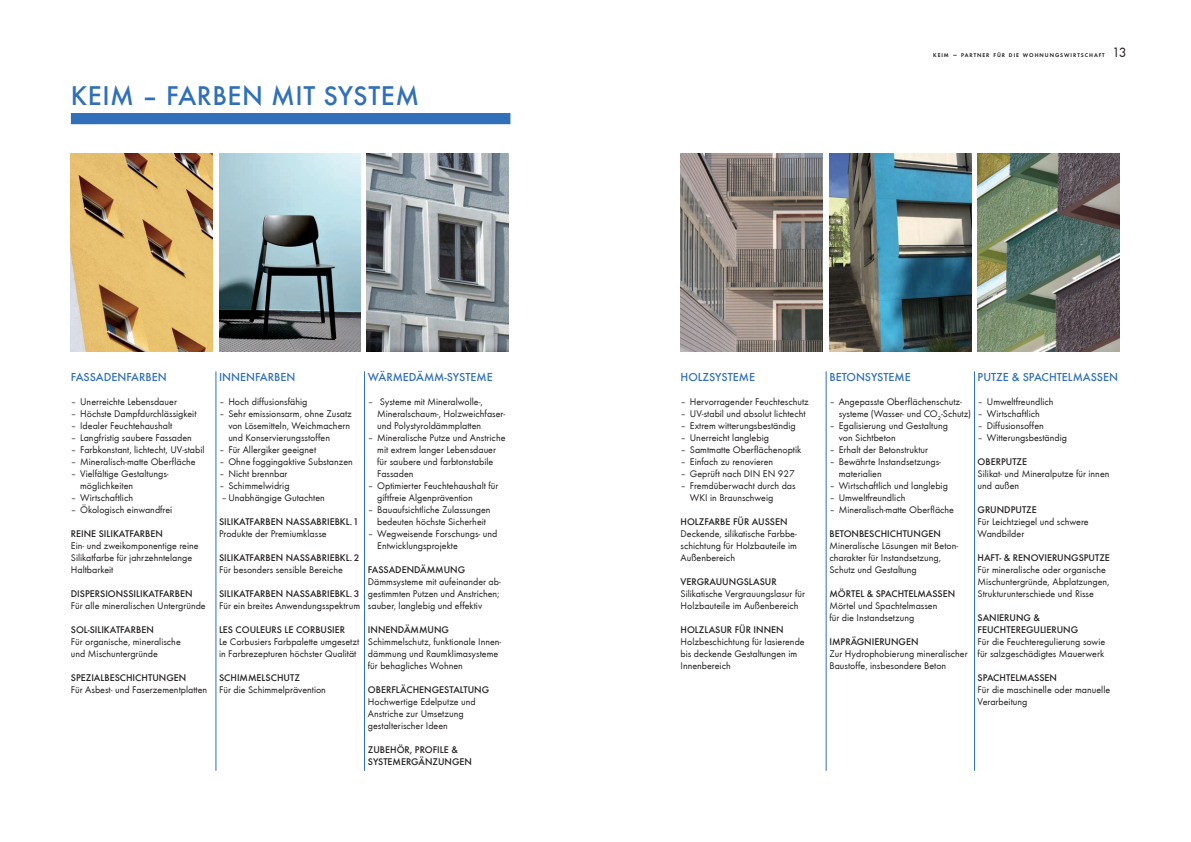
<style>
.page{position:relative;width:1191px;height:842px;background:#fff}
.page>*{position:absolute;margin:0;border:0;box-sizing:border-box;transform-origin:0 0}
.t1{font:500 28px "Futura T";letter-spacing:.02em;color:#3170b8}
.t2{font:14px "Futura T Boo";color:#231f20}
.t3{font:500 12px "Futura T";color:#3170b8}
.t4{font:10px/12px "Futura T Boo";color:#231f20}
.t5{font:500 10px/12px "Futura T";color:#231f20}
.t6{font:5.6px "Futura T Dem";letter-spacing:.17em;color:#231f20}
.s1{font-size:8px}
</style>
<div class="page">
<img style="left:680px;top:153px;width:142px;height:198px">
<img style="left:977px;top:153px;width:142px;height:198px">
<img style="left:366px;top:153px;width:142px;height:198px">
<img style="left:71px;top:153px;width:142px;height:198px">
<img style="left:219px;top:153px;width:142px;height:198px">
<div style="left:71px;top:113px;width:439px;height:11px;background:#3170b8"></div>
<hr style="left:216px;top:371px;width:1px;height:400px;background:#3170b8">
<hr style="left:364px;top:371px;width:1px;height:400px;background:#3170b8">
<hr style="left:826px;top:371px;width:1px;height:400px;background:#3170b8">
<hr style="left:974px;top:371px;width:1px;height:400px;background:#3170b8">
<img style="left:829px;top:153px;width:142px;height:198px">
<h1 class="t1" style="left:71px;top:79px;width:350px">KEIM – FARBEN MIT SYSTEM</h1>
<p class="t3" style="left:71px;top:370px;width:97px">FASSADENFARBEN</p>
<p class="t4" style="left:71px;top:395px;width:108px">– Unerreichte Lebensdauer</p>
<p class="t4" style="left:71px;top:407px;width:127px">– Höchste Dampfdurchlässigkeit</p>
<p class="t4" style="left:71px;top:419px;width:103px">– Idealer Feuchtehaushalt</p>
<p class="t4" style="left:71px;top:431px;width:123px">– Langfristig saubere Fassaden</p>
<p class="t4" style="left:71px;top:443px;width:135px">– Farbkonstant, lichtecht, UV-stabil</p>
<p class="t4" style="left:71px;top:455px;width:126px">– Mineralisch-matte Oberfläche</p>
<p class="t4" style="left:80px;top:467px;width:90px;text-indent:-9px">– Vielfältige Gestaltungs&shy;möglichkeiten</p>
<p class="t4" style="left:71px;top:491px;width:64px">– Wirtschaftlich</p>
<p class="t4" style="left:71px;top:503px;width:103px">– Ökologisch einwandfrei</p>
<p class="t5" style="left:71px;top:527px;width:94px">REINE SILIKATFARBEN</p>
<p class="t4" style="left:71px;top:539px;width:129px">Ein- und zweikomponentige reine<br>Silikatfarbe für jahrzehntelange<br>Haltbarkeit</p>
<p class="t5" style="left:71px;top:587px;width:123px">DISPERSIONSSILIKATFARBEN</p>
<p class="t4" style="left:71px;top:599px;width:136px">Für alle mineralischen Untergründe</p>
<p class="t5" style="left:71px;top:623px;width:84px">SOL-SILIKATFARBEN</p>
<p class="t4" style="left:71px;top:635px;width:111px">Für organische, mineralische und Mischuntergründe</p>
<p class="t5" style="left:71px;top:671px;width:117px">SPEZIALBESCHICHTUNGEN</p>
<p class="t4" style="left:71px;top:683px;width:138px">Für Asbest- und Faserzementplatten</p>
<p class="t3" style="left:219px;top:370px;width:78px">INNENFARBEN</p>
<p class="t4" style="left:219px;top:395px;width:90px">– Hoch diffusionsfähig</p>
<p class="t4" style="left:228px;top:407px;width:125px;text-indent:-9px">– Sehr emissionsarm, ohne Zusatz von Lösemitteln, Weichmachern und Konservierungsstoffen</p>
<p class="t4" style="left:219px;top:443px;width:99px">– Für Allergiker geeignet</p>
<p class="t4" style="left:219px;top:455px;width:135px">– Ohne foggingaktive Substanzen</p>
<p class="t4" style="left:219px;top:467px;width:70px">– Nicht brennbar</p>
<p class="t4" style="left:219px;top:479px;width:107px">– Schimmelwidrig –Unabhängige Gutachten</p>
<p class="t5" style="left:219px;top:515px;width:141px">SILIKATFARBEN NASSABRIEBKL. 1</p>
<p class="t4" style="left:219px;top:527px;width:109px">Produkte der Premiumklasse</p>
<p class="t5" style="left:219px;top:551px;width:142px">SILIKATFARBEN NASSABRIEBKL. 2</p>
<p class="t4" style="left:219px;top:563px;width:125px">Für besonders sensible Bereiche</p>
<p class="t5" style="left:219px;top:587px;width:142px">SILIKATFARBEN NASSABRIEBKL. 3</p>
<p class="t4" style="left:219px;top:599px;width:143px">Für ein breites Anwendungsspektrum</p>
<p class="t5" style="left:219px;top:623px;width:128px">LES COULEURS LE CORBUSIER</p>
<p class="t4" style="left:219px;top:635px;width:142px">Le Corbusiers Farbpalette umgesetzt in Farbrezepturen höchster Qualität</p>
<p class="t5" style="left:219px;top:671px;width:82px">SCHIMMELSCHUTZ</p>
<p class="t4" style="left:219px;top:683px;width:108px">Für die Schimmelprävention</p>
<p class="t3" style="left:368px;top:370px;width:126px">WÄRMEDÄMM-SYSTEME</p>
<p class="t4" style="left:377px;top:395px;width:130px;text-indent:-9px">– Systeme mit Mineralwolle-,<br>Mineralschaum-, Holzweichfaser&shy;und Polystyroldämmplatten</p>
<p class="t4" style="left:377px;top:431px;width:130px;text-indent:-9px">– Mineralische Putze und Anstriche mit extrem langer Lebensdauer für saubere und farbtonstabile<br>Fassaden</p>
<p class="t4" style="left:377px;top:479px;width:123px;text-indent:-9px">– Optimierter Feuchtehaushalt für giftfreie Algenprävention</p>
<p class="t4" style="left:368px;top:503px;width:124px;text-align:center">– Bauaufsichtliche Zulassungen bedeuten höchste Sicherheit</p>
<p class="t4" style="left:377px;top:527px;width:122px;text-indent:-9px">– Wegweisende Forschungs- und<br>Entwicklungsprojekte</p>
<p class="t5" style="left:368px;top:563px;width:99px">FASSADENDÄMMUNG</p>
<p class="t4" style="left:368px;top:575px;width:134px">Dämmsysteme mit aufeinander ab&shy;gestimmten Putzen und Anstrichen; sauber, langlebig und effektiv</p>
<p class="t5" style="left:368px;top:623px;width:83px">INNENDÄMMUNG</p>
<p class="t4" style="left:368px;top:635px;width:135px">Schimmelschutz, funktionale Innen&shy;dämmung und Raumklimasysteme für behagliches Wohnen</p>
<p class="t5" style="left:368px;top:683px;width:123px">OBERFLÄCHENGESTALTUNG</p>
<p class="t4" style="left:368px;top:695px;width:109px">Hochwertige Edelputze und<br>Anstriche zur Umsetzung gestalterischer Ideen</p>
<p class="t5" style="left:368px;top:743px;width:106px">ZUBEHÖR, PROFILE &amp;<br>SYSTEMERGÄNZUNGEN</p>
<p class="t6" style="left:933px;top:52px;width:173px">KEIM <span class="s1">–</span> PARTNER FÜR DIE WOHNUNGSWIRTSCHAFT</p>
<h2 class="t2" style="left:1112px;top:44px;width:16px">13</h2>
<p class="t3" style="left:680px;top:370px;width:76px">HOLZSYSTEME</p>
<p class="t4" style="left:680px;top:395px;width:130px">– Hervorragender Feuchteschutz</p>
<p class="t4" style="left:680px;top:407px;width:127px">– UV-stabil und absolut lichtecht</p>
<p class="t4" style="left:680px;top:419px;width:117px">– Extrem witterungsbeständig</p>
<p class="t4" style="left:680px;top:431px;width:90px">– Unerreicht langlebig</p>
<p class="t4" style="left:680px;top:443px;width:122px">– Samtmatte Oberflächenoptik</p>
<p class="t4" style="left:680px;top:455px;width:94px">– Einfach zu renovieren</p>
<p class="t4" style="left:680px;top:467px;width:116px">– Geprüft nach DIN EN 927</p>
<p class="t4" style="left:690px;top:479px;width:107px;text-indent:-9px">– Fremdüberwacht durch das<br>WKI in Braunschweig</p>
<p class="t5" style="left:680px;top:515px;width:108px">HOLZFARBE FÜR AUSSEN</p>
<p class="t4" style="left:680px;top:527px;width:118px;text-align:justify">Deckende, silikatische Farbbe&shy;schichtung für Holzbauteile im Außenbereich</p>
<p class="t5" style="left:680px;top:575px;width:98px">VERGRAUUNGSLASUR</p>
<p class="t4" style="left:680px;top:587px;width:126px">Silikatische Vergrauungslasur für<br>Holzbauteile im Außenbereich</p>
<p class="t5" style="left:680px;top:623px;width:105px">HOLZLASUR FÜR INNEN</p>
<p class="t4" style="left:680px;top:635px;width:126px">Holzbeschichtung für lasierende bis deckende Gestaltungen im<br>Innenbereich</p>
<p class="t3" style="left:829px;top:370px;width:83px">BETONSYSTEME</p>
<p class="t4" style="left:838px;top:395px;width:134px;text-indent:-9px">– Angepasste Oberflächenschutz&shy;systeme (Wasser- und CO<sub>2</sub>-Schutz)</p>
<p class="t4" style="left:838px;top:419px;width:111px;text-indent:-9px">– Egalisierung und Gestaltung von Sichtbeton</p>
<p class="t4" style="left:829px;top:443px;width:100px">– Erhalt der Betonstruktur</p>
<p class="t4" style="left:838px;top:455px;width:104px;text-indent:-9px">– Bewährte Instandsetzungs&shy;materialien</p>
<p class="t4" style="left:829px;top:479px;width:120px">– Wirtschaftlich und langlebig</p>
<p class="t4" style="left:829px;top:491px;width:77px">– Umweltfreundlich</p>
<p class="t4" style="left:829px;top:503px;width:126px">– Mineralisch-matte Oberfläche</p>
<p class="t5" style="left:829px;top:527px;width:113px">BETONBESCHICHTUNGEN</p>
<p class="t4" style="left:829px;top:539px;width:130px">Mineralische Lösungen mit Beton&shy;charakter für Instandsetzung,<br>Schutz und Gestaltung</p>
<p class="t5" style="left:829px;top:587px;width:127px">MÖRTEL &amp; SPACHTELMASSEN</p>
<p class="t4" style="left:829px;top:599px;width:110px">Mörtel und Spachtelmassen für die Instandsetzung</p>
<p class="t5" style="left:829px;top:635px;width:91px">IMPRÄGNIERUNGEN</p>
<p class="t4" style="left:829px;top:647px;width:140px">Zur Hydrophobierung mineralischer<br>Baustoffe, insbesondere Beton</p>
<p class="t3" style="left:977px;top:370px;width:142px">PUTZE &amp; SPACHTELMASSEN</p>
<p class="t4" style="left:977px;top:395px;width:77px">– Umweltfreundlich</p>
<p class="t4" style="left:977px;top:407px;width:64px">– Wirtschaftlich</p>
<p class="t4" style="left:977px;top:419px;width:68px">– Diffusionsoffen</p>
<p class="t4" style="left:977px;top:431px;width:91px">– Witterungsbeständig</p>
<p class="t5" style="left:977px;top:455px;width:51px">OBERPUTZE</p>
<p class="t4" style="left:977px;top:467px;width:133px">Silikat- und Mineralputze für innen und außen</p>
<p class="t5" style="left:977px;top:503px;width:61px">GRUNDPUTZE</p>
<p class="t4" style="left:977px;top:515px;width:113px">Für Leichtziegel und schwere<br>Wandbilder</p>
<p class="t5" style="left:977px;top:551px;width:134px">HAFT- &amp; RENOVIERUNGSPUTZE</p>
<p class="t4" style="left:977px;top:563px;width:133px">Für mineralische oder organische<br>Mischuntergründe, Abplatzungen,<br>Strukturunterschiede und Risse</p>
<p class="t5" style="left:977px;top:611px;width:102px">SANIERUNG &amp;<br>FEUCHTEREGULIERUNG</p>
<p class="t4" style="left:977px;top:635px;width:129px">Für die Feuchteregulierung sowie für salzgeschädigtes Mauerwerk</p>
<p class="t5" style="left:977px;top:671px;width:81px">SPACHTELMASSEN</p>
<p class="t4" style="left:977px;top:683px;width:134px">Für die maschinelle oder manuelle<br>Verarbeitung</p>
</div>
